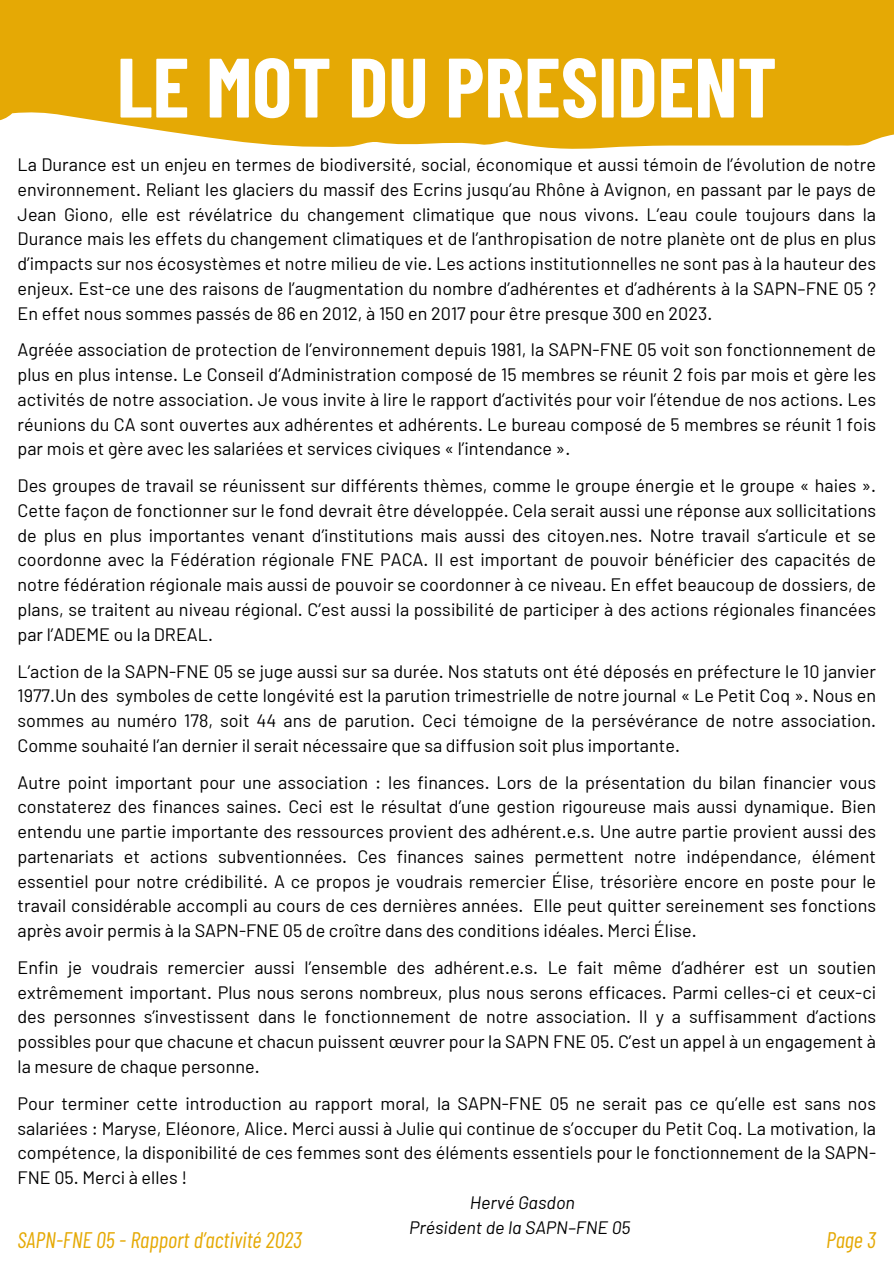
<style>
.page{position:relative;width:894px;height:1264px;background:#fff}
.page>*{position:absolute;margin:0;border:0;box-sizing:border-box;transform-origin:0 0}
.t1{font:700 84px "Barlow Condensed";color:#fff}
.t2{font:italic 22.5px "Barlow Condensed";color:#e5a905}
.t3{font:18px/24.8px "Barlow";color:#000;text-align:justify}
.t4{font:italic 18px "Barlow";color:#000}
</style>
<div class="page">
<div style="left:0;top:0;width:893px;height:149px;background:#e5a905"></div>
<p class="t1" style="left:117px;top:33px;width:661px">LE MOT DU PRESIDENT</p>
<p class="t3" style="left:18px;top:151px;width:859px">La Durance est un enjeu en termes de biodiversité, social, économique et aussi témoin de l’évolution de notre environnement. Reliant les glaciers du massif des Ecrins jusqu’au Rhône à Avignon, en passant par le pays de Jean Giono, elle est révélatrice du changement climatique que nous vivons. L’eau coule toujours dans la Durance mais les effets du changement climatiques et de l’anthropisation de notre planète ont de plus en plus d’impacts sur nos écosystèmes et notre milieu de vie. Les actions institutionnelles ne sont pas à la hauteur des enjeux. Est-ce une des raisons de l’augmentation du nombre d’adhérentes et d’adhérents à la SAPN–FNE 05 ?<br>En effet nous sommes passés de 86 en 2012, à 150 en 2017 pour être presque 300 en 2023.</p>
<p class="t3" style="left:18px;top:337px;width:859px">Agréée association de protection de l’environnement depuis 1981, la SAPN-FNE 05 voit son fonctionnement de plus en plus intense. Le Conseil d’Administration composé de 15 membres se réunit 2 fois par mois et gère les activités de notre association. Je vous invite à lire le rapport d’activités pour voir l’étendue de nos actions. Les réunions du CA sont ouvertes aux adhérentes et adhérents. Le bureau composé de 5 membres se réunit 1 fois par mois et gère avec les salariées et services civiques « l’intendance ».</p>
<p class="t3" style="left:18px;top:472px;width:859px">Des groupes de travail se réunissent sur différents thèmes, comme le groupe énergie et le groupe « haies ».<br>Cette façon de fonctionner sur le fond devrait être développée. Cela serait aussi une réponse aux sollicitations de plus en plus importantes venant d’institutions mais aussi des citoyen.nes. Notre travail s’articule et se coordonne avec la Fédération régionale FNE PACA. Il est important de pouvoir bénéficier des capacités de notre fédération régionale mais aussi de pouvoir se coordonner à ce niveau. En effet beaucoup de dossiers, de plans, se traitent au niveau régional. C’est aussi la possibilité de participer à des actions régionales financées par l’ADEME ou la DREAL.</p>
<p class="t3" style="left:18px;top:658px;width:859px">L’action de la SAPN-FNE 05 se juge aussi sur sa durée. Nos statuts ont été déposés en préfecture le 10 janvier 1977.Un des symboles de cette longévité est la parution trimestrielle de notre journal « Le Petit Coq ». Nous en sommes au numéro 178, soit 44 ans de parution. Ceci témoigne de la persévérance de notre association.<br>Comme souhaité l’an dernier il serait nécessaire que sa diffusion soit plus importante.</p>
<p class="t3" style="left:18px;top:769px;width:859px">Autre point important pour une association : les finances. Lors de la présentation du bilan financier vous constaterez des finances saines. Ceci est le résultat d’une gestion rigoureuse mais aussi dynamique. Bien entendu une partie importante des ressources provient des adhérent.e.s. Une autre partie provient aussi des partenariats et actions subventionnées. Ces finances saines permettent notre indépendance, élément essentiel pour notre crédibilité. A ce propos je voudrais remercier Élise, trésorière encore en poste pour le travail considérable accompli au cours de ces dernières années. Elle peut quitter sereinement ses fonctions après avoir permis à la SAPN-FNE 05 de croître dans des conditions idéales. Merci Élise.</p>
<p class="t3" style="left:18px;top:954px;width:859px">Enfin je voudrais remercier aussi l’ensemble des adhérent.e.s. Le fait même d’adhérer est un soutien extrêmement important. Plus nous serons nombreux, plus nous serons efficaces. Parmi celles-ci et ceux-ci des personnes s’investissent dans le fonctionnement de notre association. Il y a suffisamment d’actions possibles pour que chacune et chacun puissent œuvrer pour la SAPN FNE 05. C’est un appel à un engagement à la mesure de chaque personne.</p>
<p class="t3" style="left:18px;top:1090px;width:859px">Pour terminer cette introduction au rapport moral, la SAPN-FNE 05 ne serait pas ce qu’elle est sans nos salariées : Maryse, Eléonore, Alice. Merci aussi à Julie qui continue de s’occuper du Petit Coq. La motivation, la compétence, la disponibilité de ces femmes sont des éléments essentiels pour le fonctionnement de la SAPN-FNE 05. Merci à elles !</p>
<p class="t4" style="left:469px;top:1190px;width:107px">Hervé Gasdon</p>
<h2 class="t4" style="left:409px;top:1215px;width:223px">Président de la SAPN–FNE 05</h2>
<p class="t2" style="left:18px;top:1225px;width:286px">SAPN-FNE 05 - Rapport d’activité 2023</p>
<h1 class="t2" style="left:825px;top:1225px;width:52px">Page 3</h1>
</div>
